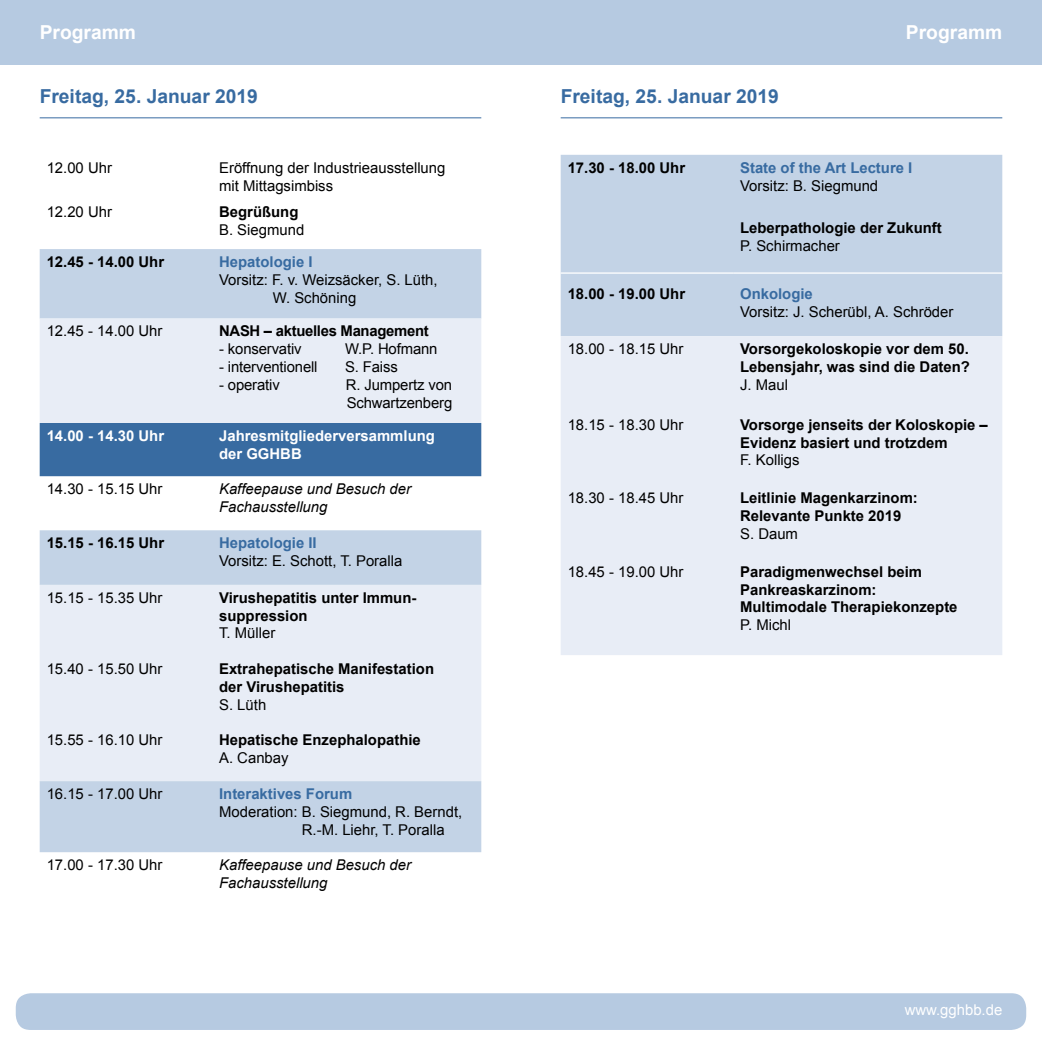
<style>
.page{position:relative;width:1042px;height:1042px;background:#fff}
.page>*{position:absolute;margin:0;border:0;box-sizing:border-box;transform-origin:0 0}
.t1{font:700 19.25px "Arial";color:#386ba1}
.t2{font:700 19.25px "Arial";color:#fff}
.t3{font:14.88px/17.8px "Arial";color:#000}
.t4{font:700 14.88px/17.8px "Arial";color:#000}
.t5{font:italic 14.88px/17.8px "Arial";color:#000}
.t6{font:700 14.88px "Arial";color:#386ba1}
.t7{font:700 14.88px/17.8px "Arial";color:#fff}
.t8{font:700 14.88px "Arial";letter-spacing:-.02em;color:#000}
.t9{font:14.88px "Arial";color:#fff}
</style>
<div class="page">
<div style="left:0;top:0;width:1042px;height:64px;background:#b6cae1"></div>
<div style="left:15px;top:993px;width:1012px;height:37px;background:#b6cae1"></div>
<hr style="left:40px;top:117px;width:441px;height:1px;background:#386ba1">
<hr style="left:561px;top:117px;width:441px;height:1px;background:#386ba1">
<div style="left:40px;top:249px;width:441px;height:603px;background:#c3d3e6"></div>
<svg style="left:40px;top:318px;width:441px;height:463px;background:#e6ebf5"></svg>
<div style="left:40px;top:423px;width:441px;height:53px;background:#386ba1"></div>
<div style="left:561px;top:155px;width:441px;height:181px;background:#c3d3e6"></div>
<div style="left:561px;top:336px;width:441px;height:319px;background:#e8edf6"></div>
<hr style="left:561px;top:272px;width:172px;height:2px;background:#fff">
<hr style="left:733px;top:272px;width:269px;height:2px;background:#fff">
<p class="t2" style="left:40px;top:19px;width:98px">Programm</p>
<p class="t2" style="left:906px;top:19px;width:98px">Programm</p>
<p class="t1" style="left:40px;top:84px;width:220px">Freitag, 25. Januar 2019</p>
<p class="t1" style="left:561px;top:84px;width:220px">Freitag, 25. Januar 2019</p>
<p class="t3" style="left:47px;top:159px;width:67px">12.00 Uhr</p>
<p class="t3" style="left:219px;top:159px;width:228px">Eröffnung der Industrieausstellung mit Mittagsimbiss</p>
<p class="t3" style="left:47px;top:203px;width:67px">12.20 Uhr</p>
<p class="t4" style="left:219px;top:204px;width:81px">Begrüßung</p>
<p class="t3" style="left:219px;top:221px;width:87px">B. Siegmund</p>
<p class="t4" style="left:47px;top:253px;width:119px">12.45 - 14.00 Uhr</p>
<p class="t6" style="left:219px;top:252px;width:95px">Hepatologie I</p>
<p class="t3" style="left:273px;top:271px;width:166px;text-indent:-54px">Vorsitz: F. v. Weizsäcker, S. Lüth,<br>W. Schöning</p>
<p class="t3" style="left:47px;top:322px;width:117px">12.45 - 14.00 Uhr</p>
<p class="t8" style="left:219px;top:321px;width:211px">NASH – aktuelles Management</p>
<p class="t3" style="left:219px;top:340px;width:84px">- konservativ</p>
<p class="t3" style="left:345px;top:340px;width:94px">W.P. Hofmann</p>
<p class="t3" style="left:219px;top:358px;width:100px">- interventionell</p>
<p class="t3" style="left:345px;top:358px;width:54px">S. Faiss</p>
<p class="t3" style="left:219px;top:376px;width:62px">- operativ</p>
<p class="t3" style="left:346px;top:376px;width:108px">R. Jumpertz von<br>Schwartzenberg</p>
<p class="t7" style="left:47px;top:427px;width:119px">14.00 - 14.30 Uhr</p>
<p class="t7" style="left:219px;top:427px;width:217px">Jahresmitgliederversammlung der GGHBB</p>
<p class="t3" style="left:47px;top:480px;width:117px">14.30 - 15.15 Uhr</p>
<p class="t5" style="left:219px;top:480px;width:193px">Kaffeepause und Besuch der<br>Fachausstellung</p>
<p class="t4" style="left:47px;top:534px;width:119px">15.15 - 16.15 Uhr</p>
<p class="t6" style="left:219px;top:533px;width:99px">Hepatologie II</p>
<p class="t3" style="left:219px;top:552px;width:185px">Vorsitz: E. Schott, T. Poralla</p>
<p class="t3" style="left:47px;top:589px;width:117px">15.15 - 15.35 Uhr</p>
<p class="t4" style="left:219px;top:589px;width:199px">Virushepatitis unter Immun&shy;suppression</p>
<p class="t3" style="left:219px;top:624px;width:58px">T. Müller</p>
<p class="t3" style="left:47px;top:660px;width:117px">15.40 - 15.50 Uhr</p>
<p class="t4" style="left:219px;top:660px;width:216px">Extrahepatische Manifestation der Virushepatitis</p>
<p class="t3" style="left:219px;top:696px;width:49px">S. Lüth</p>
<p class="t3" style="left:47px;top:731px;width:117px">15.55 - 16.10 Uhr</p>
<p class="t4" style="left:219px;top:731px;width:203px">Hepatische Enzephalopathie</p>
<p class="t3" style="left:219px;top:748px;width:71px">A. Canbay</p>
<p class="t3" style="left:47px;top:785px;width:117px">16.15 - 17.00 Uhr</p>
<p class="t6" style="left:219px;top:784px;width:135px">Interaktives Forum</p>
<p class="t3" style="left:302px;top:803px;width:162px;text-indent:-83px">Moderation: B. Siegmund, R. Berndt,<br>R.-M. Liehr, T. Poralla</p>
<p class="t3" style="left:47px;top:856px;width:117px">17.00 - 17.30 Uhr</p>
<p class="t5" style="left:219px;top:856px;width:193px">Kaffeepause und Besuch der<br>Fachausstellung</p>
<p class="t4" style="left:568px;top:159px;width:119px">17.30 - 18.00 Uhr</p>
<p class="t6" style="left:740px;top:157px;width:174px">State of the Art Lecture I</p>
<p class="t3" style="left:740px;top:176px;width:140px">Vorsitz: B. Siegmund</p>
<p class="t4" style="left:740px;top:219px;width:203px">Leberpathologie der Zukunft</p>
<p class="t3" style="left:740px;top:237px;width:101px">P. Schirmacher</p>
<p class="t4" style="left:568px;top:285px;width:119px">18.00 - 19.00 Uhr</p>
<p class="t6" style="left:740px;top:284px;width:74px">Onkologie</p>
<p class="t3" style="left:740px;top:303px;width:215px">Vorsitz: J. Scherübl, A. Schröder</p>
<p class="t3" style="left:568px;top:340px;width:117px">18.00 - 18.15 Uhr</p>
<p class="t4" style="left:740px;top:340px;width:231px">Vorsorgekoloskopie vor dem 50.<br>Lebensjahr, was sind die Daten?</p>
<p class="t3" style="left:740px;top:376px;width:49px">J. Maul</p>
<p class="t3" style="left:568px;top:416px;width:117px">18.15 - 18.30 Uhr</p>
<p class="t4" style="left:740px;top:416px;width:249px">Vorsorge jenseits der Koloskopie –<br>Evidenz basiert und trotzdem</p>
<p class="t3" style="left:740px;top:451px;width:61px">F. Kolligs</p>
<p class="t3" style="left:568px;top:489px;width:117px">18.30 - 18.45 Uhr</p>
<p class="t4" style="left:740px;top:489px;width:179px">Leitlinie Magenkarzinom:<br>Relevante Punkte 2019</p>
<p class="t3" style="left:740px;top:525px;width:59px">S. Daum</p>
<p class="t3" style="left:568px;top:563px;width:117px">18.45 - 19.00 Uhr</p>
<p class="t4" style="left:740px;top:563px;width:219px">Paradigmenwechsel beim<br>Pankreaskarzinom:<br>Multimodale Therapiekonzepte</p>
<p class="t3" style="left:740px;top:616px;width:52px">P. Michl</p>
<p class="t9" style="left:904px;top:1000px;width:99px">www.gghbb.de</p>
</div>
